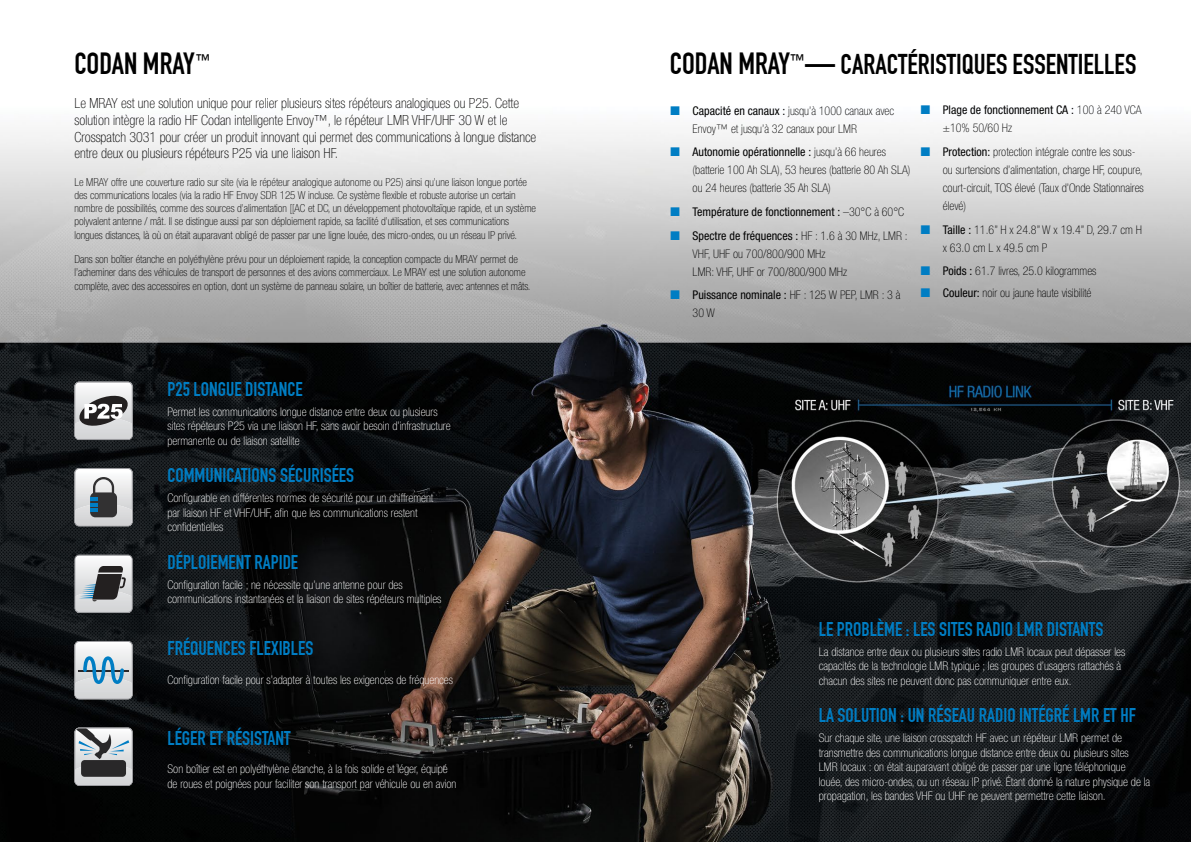
<style>
.page{position:relative;width:1191px;height:842px;background:#fff}
.page>*{position:absolute;margin:0;border:0;box-sizing:border-box;transform-origin:0 0}
.t1{font:30px "DIN Engschrift Alternate";color:#000}
.t2{font:28px "DIN Engschrift Alternate";color:#000}
.t3{font:19.5px "DIN Engschrift Alternate";color:#007dc3}
.t4{font:100 condensed 14px/16.8px "Helvetica Neue LT Std";color:#000}
.t5{font:100 condensed 12px/14.4px "Helvetica Neue LT Std";color:#fff}
.t6{font:100 condensed 12px/18px "Helvetica Neue LT Std";color:#000}
.t7{font:condensed 12px/23.7px "Helvetica Neue LT Std";color:#000}
.t8{font:100 condensed 11px/13.2px "Helvetica Neue LT Std";color:#000}
.s1{font-size:30px}
.s2{font-weight:400}
.s3{font-weight:100}
</style>
<div class="page">
<img style="left:0;top:132px;width:1191px;height:710px">
<svg style="left:74px;top:382px;width:59px;height:58px"></svg>
<svg style="left:74px;top:727px;width:59px;height:59px"></svg>
<div style="left:81px;top:760px;width:45px;height:17px;background:#292829;border-radius:4px"></div>
<svg style="left:74px;top:468px;width:59px;height:58px"></svg>
<svg style="left:74px;top:554px;width:59px;height:59px"></svg>
<svg style="left:74px;top:641px;width:59px;height:58px"></svg>
<svg style="left:671px;top:147px;width:8px;height:9px"></svg>
<svg style="left:671px;top:207px;width:8px;height:9px"></svg>
<svg style="left:671px;top:231px;width:8px;height:8px"></svg>
<svg style="left:671px;top:290px;width:8px;height:9px"></svg>
<svg style="left:921px;top:147px;width:9px;height:9px"></svg>
<svg style="left:921px;top:225px;width:9px;height:9px"></svg>
<svg style="left:921px;top:267px;width:9px;height:8px"></svg>
<svg style="left:921px;top:288px;width:9px;height:9px"></svg>
<p class="t1" style="left:74px;top:46px;width:138px">CODAN MRAY <sup>™</sup></p>
<p class="t4" style="left:74px;top:95px;width:463px">Le MRAY est une solution unique pour relier plusieurs sites répéteurs analogiques ou P25. Cette solution intègre la radio HF Codan intelligente Envoy™, le répéteur LMR VHF/UHF 30 W et le Crosspatch 3031 pour créer un produit innovant qui permet des communications à longue distance entre deux ou plusieurs répéteurs P25 via une liaison HF.</p>
<p class="t8" style="left:74px;top:175px;width:463px">Le MRAY offre une couverture radio sur site (via le répéteur analogique autonome ou P25) ainsi qu’une liaison longue portée des communications locales (via la radio HF Envoy SDR 125 W incluse. Ce système flexible et robuste autorise un certain nombre de possibilités, comme des sources d’alimentation [[AC et DC, un développement photovoltaïque rapide, et un système polyvalent antenne / mât. Il se distingue aussi par son déploiement rapide, sa facilité d’utilisation, et ses communications longues distances, là où on était auparavant obligé de passer par une ligne louée, des micro-ondes, ou un réseau IP privé.</p>
<p class="t8" style="left:74px;top:253px;width:457px">Dans son boîtier étanche en polyéthylène prévu pour un déploiement rapide, la conception compacte du MRAY permet de l’acheminer dans des véhicules de transport de personnes et des avions commerciaux. Le MRAY est une solution autonome complète, avec des accessoires en option, dont un système de panneau solaire, un boîtier de batterie, avec antennes et mâts.</p>
<p class="t3" style="left:167px;top:377px;width:137px">P25 LONGUE DISTANCE</p>
<p class="t5" style="left:167px;top:404px;width:285px">Permet les communications longue distance entre deux ou plusieurs sites répéteurs P25 via une liaison HF, sans avoir besoin d’infrastructure permanente ou de liaison satellite</p>
<p class="t3" style="left:167px;top:464px;width:188px">COMMUNICATIONS SÉCURISÉES</p>
<p class="t5" style="left:167px;top:491px;width:267px">Configurable en différentes normes de sécurité pour un chiffrement par liaison HF et VHF/UHF, afin que les communications restent confidentielles</p>
<p class="t3" style="left:167px;top:550px;width:132px">DÉPLOIEMENT RAPIDE</p>
<p class="t5" style="left:167px;top:577px;width:275px">Configuration facile ; ne nécessite qu’une antenne pour des communications instantanées et la liaison de sites répéteurs multiples</p>
<p class="t3" style="left:167px;top:637px;width:147px">FRÉQUENCES FLEXIBLES</p>
<p class="t5" style="left:167px;top:672px;width:287px">Configuration facile pour s’adapter à toutes les exigences de fréquences</p>
<p class="t3" style="left:167px;top:726px;width:125px">LÉGER ET RÉSISTANT</p>
<p class="t5" style="left:167px;top:762px;width:290px">Son boîtier est en polyéthylène étanche, à la fois solide et léger, équipé de roues et poignées pour faciliter son transport par véhicule ou en avion</p>
<p class="t2" style="left:670px;top:48px;width:468px"><span class="s1">CODAN MRAY</span><sup>™</sup><span class="s1">—</span> CARACTÉRISTIQUES ESSENTIELLES</p>
<p class="t6" style="left:692px;top:101px;width:203px"><span class="s2">Capacité en canaux :</span> jusqu’à 1000 canaux avec<br>Envoy™ et jusqu’à 32 canaux pour LMR</p>
<p class="t6" style="left:692px;top:143px;width:219px"><span class="s2">Autonomie opérationnelle :</span> jusqu’à 66 heures (batterie 100 Ah SLA), 53 heures (batterie 80 Ah SLA) ou 24 heures (batterie 35 Ah SLA)</p>
<p class="t7" style="left:692px;top:200px;width:217px">Température de fonctionnement : <span class="s3">–30°C à 60°C<br></span>Spectre de fréquences : <span class="s3">HF : 1.6 à 30 MHz, LMR :</span></p>
<p class="t6" style="left:692px;top:244px;width:156px">VHF, UHF ou 700/800/900 MHz<br>LMR: VHF, UHF or 700/800/900 MHz</p>
<p class="t6" style="left:692px;top:286px;width:209px"><span class="s2">Puissance nominale :</span> HF : 125 W PEP, LMR : 3 à<br>30 W</p>
<p class="t7" style="left:943px;top:101px;width:200px;line-height:18px">Plage de fonctionnement CA : <span class="s3">100 à 240 VCA ±10% 50/60 Hz</span></p>
<p class="t6" style="left:943px;top:143px;width:202px"><span class="s2">Protection:</span> protection intégrale contre les sous&shy;ou surtensions d’alimentation, charge HF, coupure, court-circuit, TOS élevé (Taux d’Onde Stationnaires élevé)</p>
<p class="t6" style="left:943px;top:220px;width:201px"><span class="s2">Taille :</span> 11.6” H x 24.8” W x 19.4” D, 29.7 cm H x 63.0 cm L x 49.5 cm P</p>
<p class="t6" style="left:943px;top:260px;width:155px;line-height:21.7px"><span class="s2">Poids :</span> 61.7 livres, 25.0 kilogrammes<br><span class="s2">Couleur:</span> noir ou jaune haute visibilité</p>
<p class="t3" style="left:819px;top:618px;width:286px">LE PROBLÈME : LES SITES RADIO LMR DISTANTS</p>
<p class="t5" style="left:819px;top:644px;width:308px">La distance entre deux ou plusieurs sites radio LMR locaux peut dépasser les capacités de la technologie LMR typique ; les groupes d’usagers rattachés à chacun des sites ne peuvent donc pas communiquer entre eux.</p>
<p class="t3" style="left:819px;top:704px;width:319px">LA SOLUTION : UN RÉSEAU RADIO INTÉGRÉ LMR ET HF</p>
<p class="t5" style="left:819px;top:731px;width:333px">Sur chaque site, une liaison crosspatch HF avec un répéteur LMR permet de transmettre des communications longue distance entre deux ou plusieurs sites LMR locaux : on était auparavant obligé de passer par une ligne téléphonique louée, des micro-ondes, ou un réseau IP privé. Étant donné la nature physique de la propagation, les bandes VHF ou UHF ne peuvent permettre cette liaison.</p>
</div>
